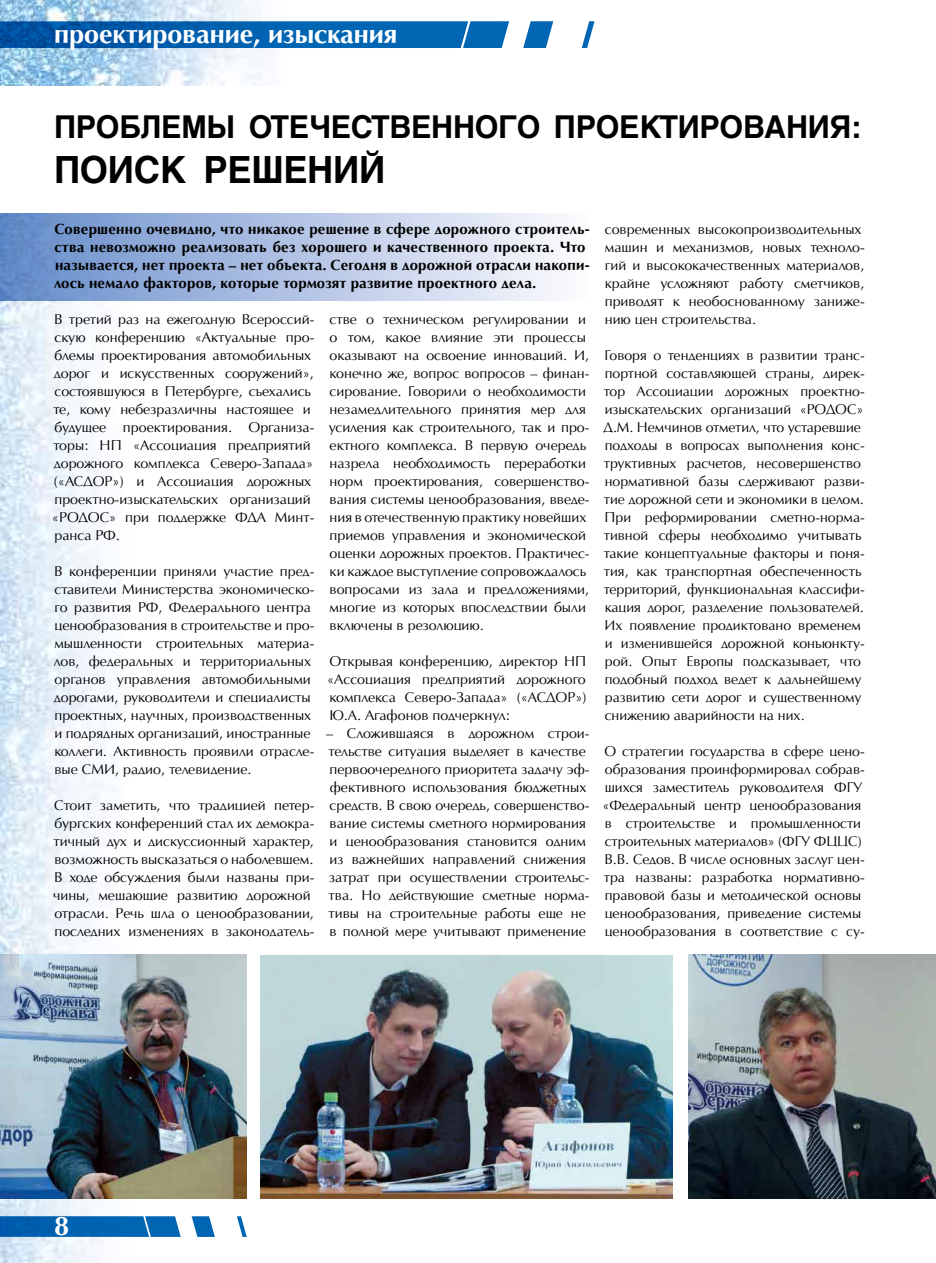
<style>
.page{position:relative;width:936px;height:1263px;background:#fff}
.page>*{position:absolute;margin:0;border:0;box-sizing:border-box;transform-origin:0 0}
.t1{font:700 37.5px "AG Helvetica";letter-spacing:-.01em;color:#000}
.t2{font:700 31.5px "AG Helvetica";letter-spacing:-.01em;color:#000}
.t3{font:700 27px "AG Opus High Resolution";color:#fff}
.t4{font:700 15px/18px "AG Opus High Resolution";letter-spacing:.015em;color:#000}
.t5{font:14.25px/18px "AG Opus High Resolution";color:#000}
</style>
<div class="page">
<img style="left:0;top:0;width:275px;height:85px">
<img style="left:0;top:301px;width:138px;height:962px">
<svg style="left:0;top:21px;width:594px;height:27px;background:#1d71b6"></svg>
<svg style="left:0;top:1216px;width:247px;height:21px"></svg>
<div style="left:0;top:213px;width:586px;height:88px;background:linear-gradient(to right,#648ac9,#fefcff)"></div>
<img style="left:0;top:955px;width:247px;height:243px">
<img style="left:260px;top:956px;width:412px;height:242px">
<img style="left:688px;top:955px;width:247px;height:243px">
<h3 class="t3" style="left:54px;top:18px;width:345px">проектирование, изыскания</h3>
<h2 class="t2" style="left:54px;top:110px;width:809px">ПРОБЛЕМЫ ОТЕЧЕСТВЕННОГО ПРОЕКТИРОВАНИЯ:</h2>
<h1 class="t1" style="left:54px;top:149px;width:333px">ПОИСК РЕШЕНИЙ</h1>
<p class="t4" style="left:54px;top:220px;width:537px">Совершенно очевидно, что никакое решение в сфере дорожного строитель&shy;ства невозможно реализовать без хорошего и качественного проекта. Что называется, нет проекта – нет объекта. Сегодня в дорожной отрасли накопи&shy;лось немало факторов, которые тормозят развитие проектного дела.</p>
<p class="t5" style="left:52px;top:310px;width:264px">В третий раз на ежегодную Всероссий&shy;скую конференцию «Актуальные про&shy;блемы проектирования автомобильных дорог и искусственных сооружений», состоявшуюся в Петербурге, съехались те, кому небезразличны настоящее и будущее проектирования. Организа&shy;торы: НП «Ассоциация предприятий дорожного комплекса Северо-Запада» («АСДОР») и Ассоциация дорожных проектно-изыскательских организаций «РОДОС» при поддержке ФДА Минт&shy;ранса РФ.</p>
<p class="t5" style="left:54px;top:562px;width:262px">В конференции приняли участие пред&shy;ставители Министерства экономическо&shy;го развития РФ, Федерального центра ценообразования в строительстве и про&shy;мышленности строительных материа&shy;лов, федеральных и территориальных органов управления автомобильными дорогами, руководители и специалисты проектных, научных, производственных и подрядных организаций, иностранные коллеги. Активность проявили отрасле&shy;вые СМИ, радио, телевидение.</p>
<p class="t5" style="left:53px;top:796px;width:263px">Стоит заметить, что традицией петер&shy;бургских конференций стал их демокра&shy;тичный дух и дискуссионный характер, возможность высказаться о наболевшем.<br>В ходе обсуждения были названы при&shy;чины, мешающие развитию дорожной отрасли. Речь шла о ценообразовании, последних изменениях в законодатель-</p>
<p class="t5" style="left:329px;top:310px;width:262px">стве о техническом регулировании и о том, какое влияние эти процессы оказывают на освоение инноваций. И, конечно же, вопрос вопросов – финан&shy;сирование. Говорили о необходимости незамедлительного принятия мер для усиления как строительного, так и про&shy;ектного комплекса. В первую очередь назрела необходимость переработки норм проектирования, совершенство&shy;вания системы ценообразования, введе&shy;ния в отечественную практику новейших приемов управления и экономической оценки дорожных проектов. Практичес&shy;ки каждое выступление сопровождалось вопросами из зала и предложениями, многие из которых впоследствии были включены в резолюцию.</p>
<p class="t5" style="left:327px;top:652px;width:261px;text-align:justify">Открывая конференцию, директор НП «Ассоциация предприятий дорожного комплекса Северо-Запада» («АСДОР»)<br>Ю.А. Агафонов подчеркнул:</p>
<p class="t5" style="left:326px;top:724px;width:265px">– Сложившаяся в дорожном строи&shy;тельстве ситуация выделяет в качестве первоочередного приоритета задачу эф&shy;фективного использования бюджетных средств. В свою очередь, совершенство&shy;вание системы сметного нормирования и ценообразования становится одним из важнейших направлений снижения затрат при осуществлении строительс&shy;тва. Но действующие сметные норма&shy;тивы на строительные работы еще не в полной мере учитывают применение</p>
<p class="t5" style="left:604px;top:220px;width:261px">современных высокопроизводительных машин и механизмов, новых техноло&shy;гий и высококачественных материалов, крайне усложняют работу сметчиков, приводят к необоснованному заниже&shy;нию цен строительства.</p>
<p class="t5" style="left:603px;top:346px;width:263px">Говоря о тенденциях в развитии транс&shy;портной составляющей страны, дирек&shy;тор Ассоциации дорожных проектно&shy;изыскательских организаций «РОДОС» Д.М. Немчинов отметил, что устаревшие подходы в вопросах выполнения конс&shy;труктивных расчетов, несовершенство нормативной базы сдерживают разви&shy;тие дорожной сети и экономики в целом.<br>При реформировании сметно-норма&shy;тивной сферы необходимо учитывать такие концептуальные факторы и поня&shy;тия, как транспортная обеспеченность территорий, функциональная классифи&shy;кация дорог, разделение пользователей.<br>Их появление продиктовано временем и изменившейся дорожной конъюнкту&shy;рой. Опыт Европы подсказывает, что подобный подход ведет к дальнейшему развитию сети дорог и существенному снижению аварийности на них.</p>
<p class="t5" style="left:602px;top:742px;width:264px">О стратегии государства в сфере цено&shy;образования проинформировал собрав&shy;шихся заместитель руководителя ФГУ «Федеральный центр ценообразования в строительстве и промышленности строительных материалов» (ФГУ ФЦЦС)<br>В.В. Седов. В числе основных заслуг цен&shy;тра названы: разработка нормативно&shy;правовой базы и методической основы ценообразования, приведение системы ценообразования в соответствие с су-</p>
<h3 class="t3" style="left:54px;top:1210px;width:17px">8</h3>
</div>
